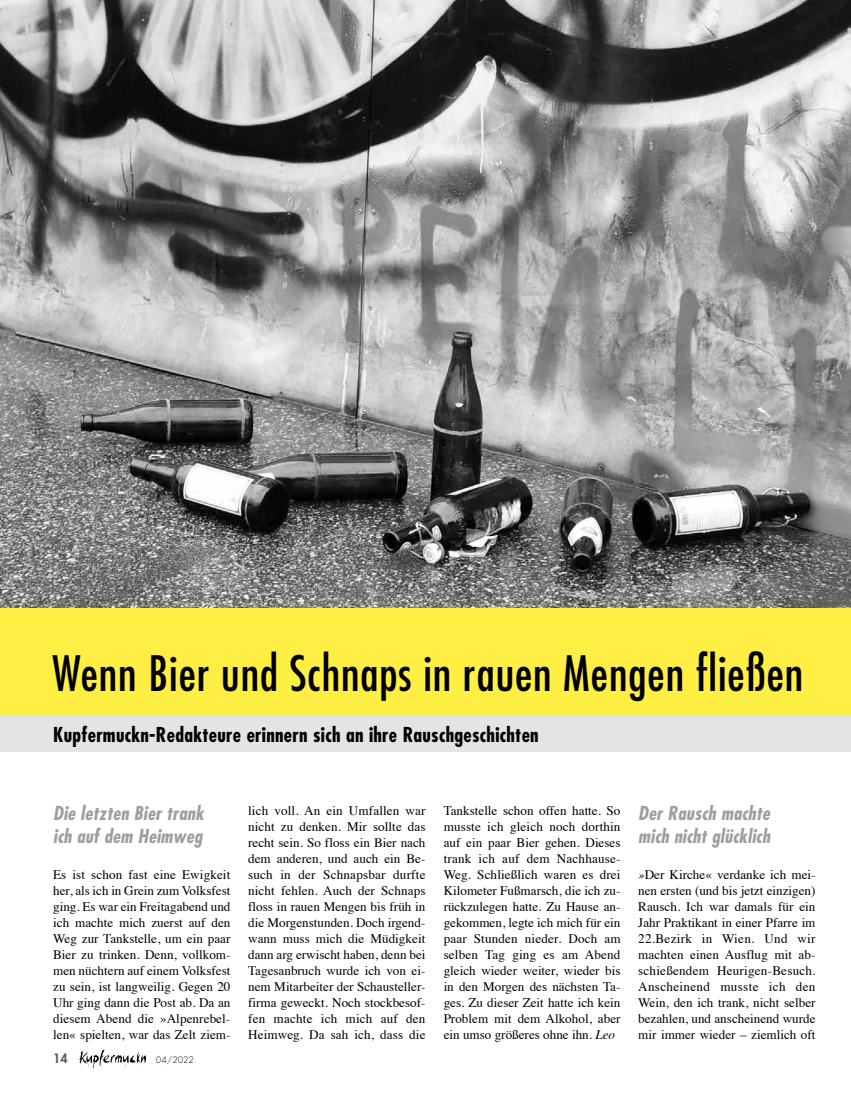
<style>
.page{position:relative;width:851px;height:1099px;background:#fff}
.page>*{position:absolute;margin:0;border:0;box-sizing:border-box;transform-origin:0 0}
.t1{font:condensed 47.5px "Futura";letter-spacing:.02em;color:#000}
.t2{font:700 condensed 20px "Futura";letter-spacing:.015em;color:#000}
.t3{font:italic 700 condensed 18.75px/22.5px "Futura";letter-spacing:.015em;color:#9c9e9f}
.t4{font:13.12px/15.9px "Times";color:#000;text-align:justify}
.t5{font:800 12.5px "Futura";color:#58585a}
.t6{font:300 8.75px "Futura";color:#000}
.s1{font-style:italic}
</style>
<div class="page">
<svg style="left:79px;top:1049px;width:67px;height:19px"></svg>
<img style="left:0;top:0;width:850px;height:608px">
<div style="left:0;top:608px;width:850px;height:108px;background:#ffef44"></div>
<div style="left:0;top:716px;width:850px;height:35px;background:#e3e4e4"></div>
<h1 class="t1" style="left:53px;top:644px;width:752px">Wenn Bier und Schnaps in rauen Mengen fließen</h1>
<h2 class="t2" style="left:53px;top:721px;width:487px">Kupfermuckn-Redakteure erinnern sich an ihre Rauschgeschichten</h2>
<h3 class="t3" style="left:53px;top:802px;width:152px">Die letzten Bier trank ich auf dem Heimweg</h3>
<p class="t4" style="left:53px;top:865px;width:179px">Es ist schon fast eine Ewigkeit her, als ich in Grein zum Volksfest ging. Es war ein Freitagabend und ich machte mich zuerst auf den Weg zur Tankstelle, um ein paar Bier zu trinken. Denn, vollkom&shy;men nüchtern auf einem Volksfest zu sein, ist langweilig. Gegen 20<br>Uhr ging dann die Post ab. Da an diesem Abend die »Alpenrebel&shy;len« spielten, war das Zelt ziem-</p>
<p class="t5" style="left:53px;top:1050px;width:16px">14</p>
<p class="t6" style="left:156px;top:1054px;width:40px">04/2022</p>
<p class="t4" style="left:248px;top:802px;width:179px">lich voll. An ein Umfallen war nicht zu denken. Mir sollte das recht sein. So floss ein Bier nach dem anderen, und auch ein Be&shy;such in der Schnapsbar durfte nicht fehlen. Auch der Schnaps floss in rauen Mengen bis früh in die Morgenstunden. Doch irgend&shy;wann muss mich die Müdigkeit dann arg erwischt haben, denn bei Tagesanbruch wurde ich von ei&shy;nem Mitarbeiter der Schausteller&shy;firma geweckt. Noch stockbesof&shy;fen machte ich mich auf den Heimweg. Da sah ich, dass die</p>
<p class="t4" style="left:443px;top:802px;width:178px">Tankstelle schon offen hatte. So musste ich gleich noch dorthin auf ein paar Bier gehen. Dieses trank ich auf dem Nachhause-Weg. Schließlich waren es drei Kilometer Fußmarsch, die ich zu&shy;rückzulegen hatte. Zu Hause an&shy;gekommen, legte ich mich für ein paar Stunden nieder. Doch am selben Tag ging es am Abend gleich wieder weiter, wieder bis in den Morgen des nächsten Ta&shy;ges. Zu dieser Zeit hatte ich kein Problem mit dem Alkohol, aber ein umso größeres ohne ihn. <span class="s1">Leo</span></p>
<h3 class="t3" style="left:638px;top:802px;width:133px">Der Rausch machte mich nicht glücklich</h3>
<p class="t4" style="left:638px;top:865px;width:179px"><span class="s1">»</span>Der Kirche« verdanke ich mei&shy;nen ersten (und bis jetzt einzigen)<br>Rausch. Ich war damals für ein Jahr Praktikant in einer Pfarre im 22.Bezirk in Wien. Und wir machten einen Ausflug mit ab&shy;schießendem Heurigen-Besuch.<br>Anscheinend musste ich den Wein, den ich trank, nicht selber bezahlen, und anscheinend wurde mir immer wieder – ziemlich oft</p>
</div>
